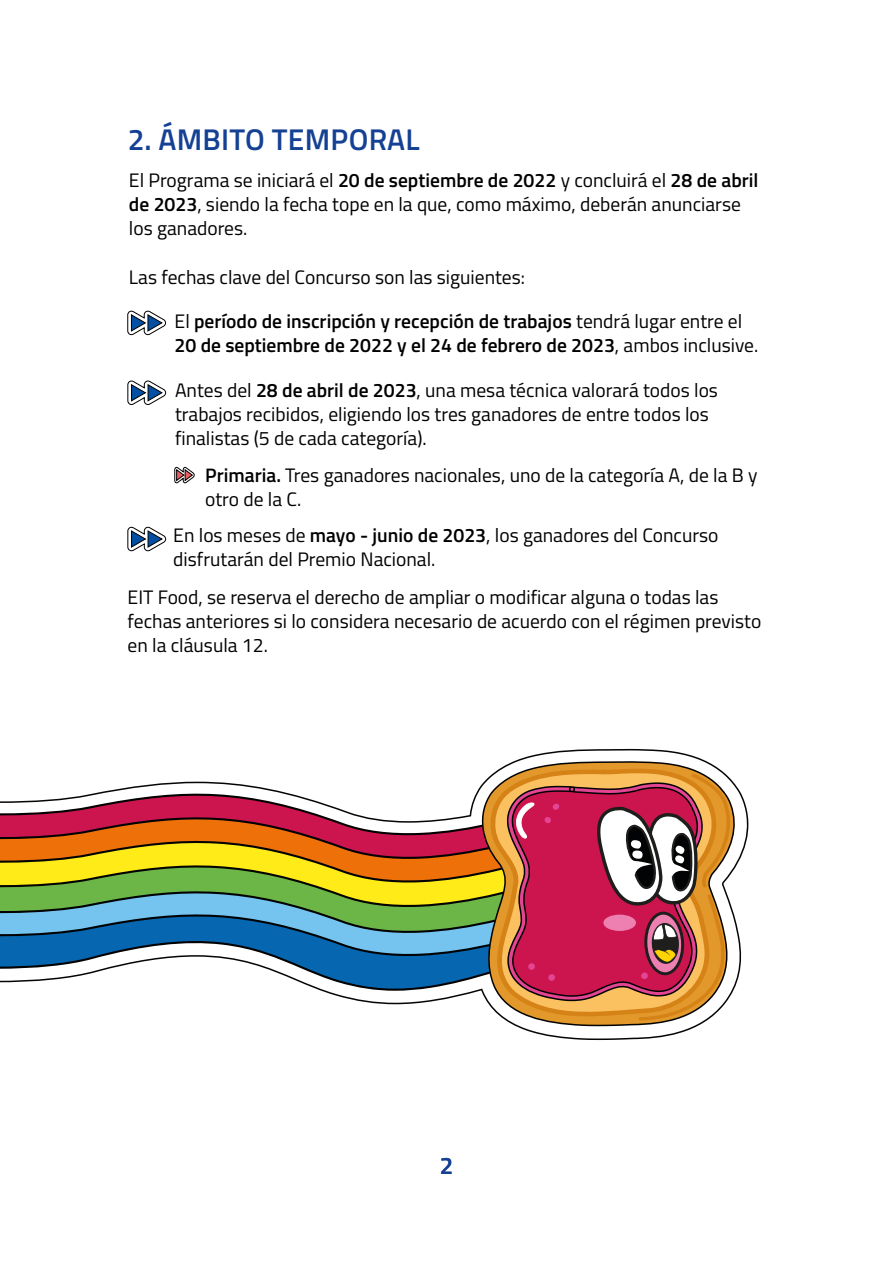
<style>
.page{position:relative;width:893px;height:1263px;background:#fff}
.page>*{position:absolute;margin:0;border:0;box-sizing:border-box;transform-origin:0 0}
.t1{font:600 30px "Titillium";letter-spacing:.01em;color:#154194}
.t2{font:600 24px "Titillium";color:#154194}
.t3{font:19.5px/24px "Titillium";color:#000}
.t4{font:600 19.5px/24px "Titillium";color:#000}
.s1{font-weight:600}
.s2{font-weight:400}
</style>
<div class="page">
<svg style="left:341px;top:749px;width:408px;height:291px"></svg>
<svg style="left:0;top:779px;width:476px;height:23px"></svg>
<svg style="left:0;top:802px;width:476px;height:24px;fill:#cc154f"></svg>
<svg style="left:0;top:826px;width:476px;height:24px;background:#ce562d"></svg>
<svg style="left:0;top:850px;width:476px;height:26px;background:#d5a116"></svg>
<svg style="left:0;top:876px;width:476px;height:23px;background:#97b736"></svg>
<svg style="left:322px;top:991px;width:154px;height:6px"></svg>
<svg style="left:0;top:899px;width:476px;height:92px"></svg>
<svg style="left:481px;top:761px;width:258px;height:265px"></svg>
<svg style="left:489px;top:768px;width:229px;height:248px;background:#cfa14c"></svg>
<svg style="left:506px;top:773px;width:225px;height:247px;background:#c5605e"></svg>
<div style="left:603px;top:915px;width:33px;height:16px;background:#ed80b1;border-radius:50%"></div>
<svg style="left:127px;top:381px;width:39px;height:24px"></svg>
<svg style="left:127px;top:527px;width:39px;height:24px"></svg>
<svg style="left:127px;top:311px;width:39px;height:24px"></svg>
<svg style="left:175px;top:467px;width:19px;height:16px"></svg>
<h1 class="t1" style="left:128px;top:117px;width:294px">2. ÁMBITO TEMPORAL</h1>
<p class="t3" style="left:129px;top:167px;width:631px">El Programa se iniciará el <span class="s1">20 de septiembre de 2022</span> y concluirá el <span class="s1">28 de abril de 2023</span>, siendo la fecha tope en la que, como máximo, deberán anunciarse los ganadores.</p>
<p class="t3" style="left:129px;top:265px;width:398px">Las fechas clave del Concurso son las siguientes:</p>
<p class="t4" style="left:175px;top:308px;width:585px"><span class="s2">El</span> período de inscripción y recepción de trabajos <span class="s2">tendrá lugar entre el<br></span>20 de septiembre de 2022 y el 24 de febrero de 2023<span class="s2">, ambos inclusive.</span></p>
<p class="t3" style="left:175px;top:377px;width:544px">Antes del <span class="s1">28 de abril de 2023</span>, una mesa técnica valorará todos los trabajos recibidos, eligiendo los tres ganadores de entre todos los finalistas (5 de cada categoría).</p>
<p class="t3" style="left:205px;top:462px;width:554px"><span class="s1">Primaria.</span> Tres ganadores nacionales, uno de la categoría A, de la B y otro de la C.</p>
<p class="t3" style="left:173px;top:522px;width:547px">En los meses de <span class="s1">mayo - junio de 2023</span>, los ganadores del Concurso disfrutarán del Premio Nacional.</p>
<p class="t3" style="left:128px;top:584px;width:635px">EIT Food, se reserva el derecho de ampliar o modificar alguna o todas las fechas anteriores si lo considera necesario de acuerdo con el régimen previsto en la cláusula 12.</p>
<p class="t2" style="left:440px;top:1147px;width:15px">2</p>
</div>
